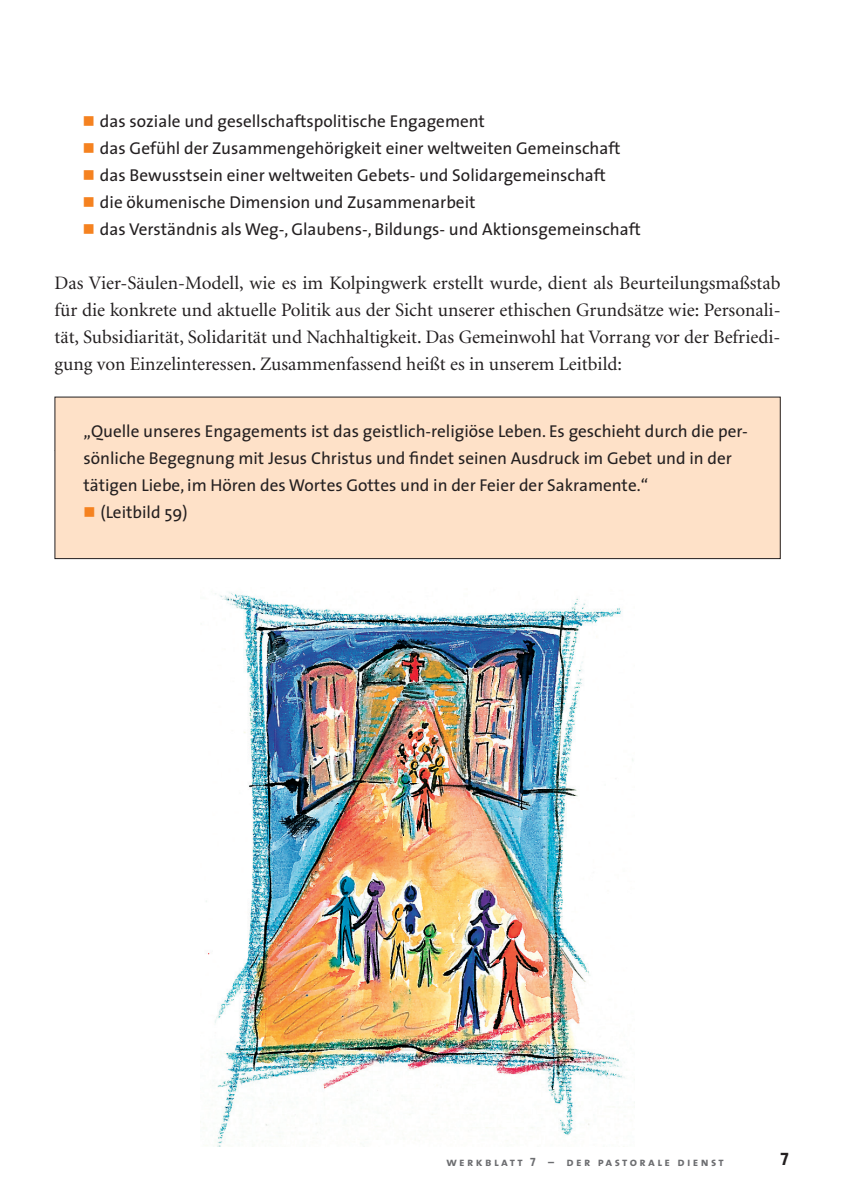
<style>
.page{position:relative;width:846px;height:1187px;background:#fff}
.page>*{position:absolute;margin:0;border:0;box-sizing:border-box;transform-origin:0 0}
.t1{font:19px/27px "Minion LT";color:#231f20;text-align:justify}
.t2{font:18px "The Sans Bold Caps";color:#231f20}
.t3{font:17.2px/27px "The Sans";color:#231f20}
.t4{font:12px "The Sans Bold Caps";letter-spacing:.2em;color:#6c6d70}
.s1{font-family:"Button Bonus Circle Negative";font-size:12px;color:#f58220}
</style>
<div class="page">
<img style="left:206px;top:592px;width:427px;height:554px">
<div style="left:55px;top:397px;width:725px;height:161px;background:#fee1c8"></div>
<p class="t3" style="left:83px;top:107px;width:559px"><span class="s1">}</span> das soziale und gesellschaftspolitische Engagement<br><span class="s1">}</span> das Gefühl der Zusammengehörigkeit einer weltweiten Gemeinschaft<br><span class="s1">}</span> das Bewusstsein einer weltweiten Gebets- und Solidargemeinschaft<br><span class="s1">}</span> die ökumenische Dimension und Zusammenarbeit<br><span class="s1">}</span> das Verständnis als Weg-, Glaubens-, Bildungs- und Aktionsgemeinschaft</p>
<p class="t1" style="left:55px;top:270px;width:727px">Das Vier-Säulen-Modell, wie es im Kolpingwerk erstellt wurde, dient als Beurteilungsmaßstab für die konkrete und aktuelle Politik aus der Sicht unserer ethischen Grundsätze wie: Personali&shy;tät, Subsidiarität, Solidarität und Nachhaltigkeit. Das Gemeinwohl hat Vorrang vor der Befriedi&shy;gung von Einzelinteressen. Zusammenfassend heißt es in unserem Leitbild:</p>
<p class="t3" style="left:84px;top:417px;width:665px">„Quelle unseres Engagements ist das geistlich-religiöse Leben. Es geschieht durch die per&shy;sönliche Begegnung mit Jesus Christus und findet seinen Ausdruck im Gebet und in der tätigen Liebe, im Hören des Wortes Gottes und in der Feier der Sakramente.“<br><span class="s1">}</span> (Leitbild 59)</p>
<p class="t4" style="left:446px;top:1151px;width:279px">werkblatt 7 – der pastorale dienst</p>
<p class="t2" style="left:780px;top:1143px;width:10px">7</p>
</div>
